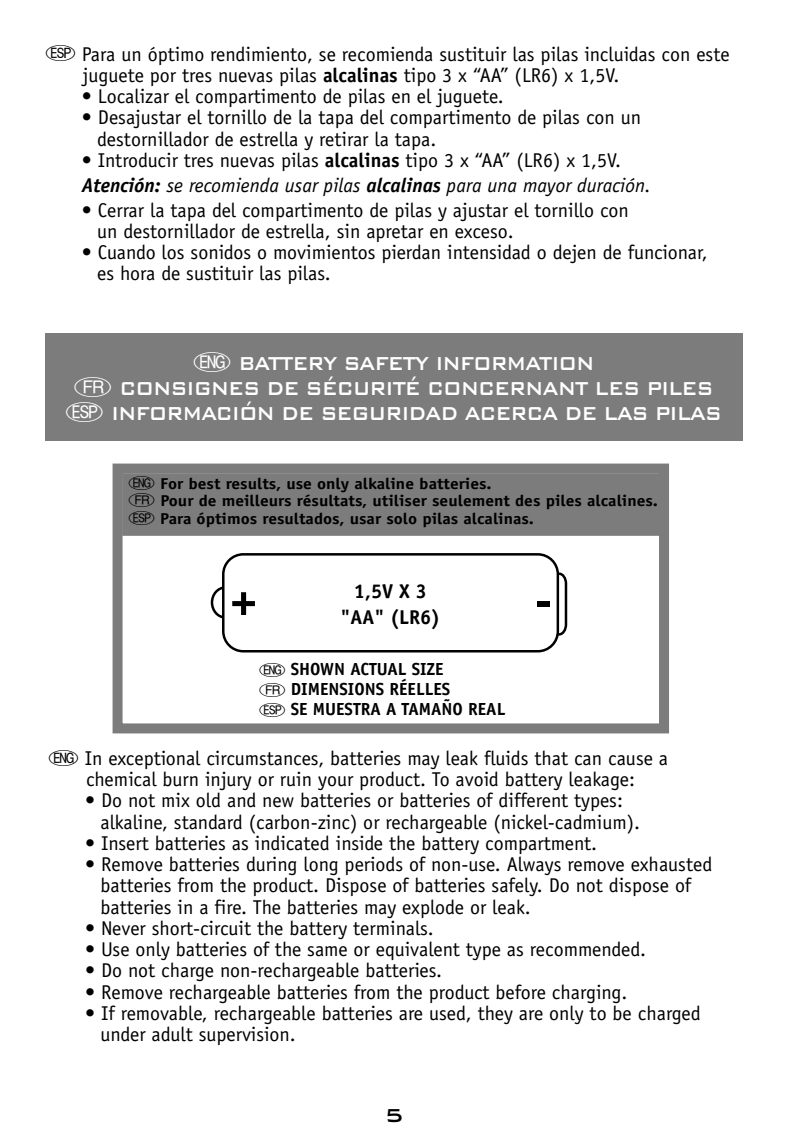
<style>
.page{position:relative;width:788px;height:1148px;background:#fff}
.page>*{position:absolute;margin:0;border:0;box-sizing:border-box;transform-origin:0 0}
.t1{font:500 25px "Bank Gothic BT";letter-spacing:-.05em;color:#fff;scale:.85 1}
.t2{font:500 25px "Bank Gothic BT";color:#000}
.Bullet_copy{font:20px/21.2px "Officina Sans";color:#000}
.Bullet_copy-2{font:italic 20px "Officina Sans";color:#000}
.t3{font:700 20px "Officina Sans";color:#000}
.t4{font:700 17.5px "Officina Sans";color:#000}
.Callouts{font:700 15.75px "Officina Sans";color:#000;scale:1.11 1}
.s1{font-family:"Ovalfont"}
.s2{font-weight:700}
.s3{font-family:"Ovalfont";font-weight:400}
.s4{font-family:"Ovalfont";font-weight:400;font-size:17.5px}
</style>
<div class="page">
<div style="left:112px;top:463px;width:557px;height:270px;border:10px solid #7c7c7c"></div>
<div style="left:122px;top:473px;width:539px;height:63px;background:#7c7c7c"></div>
<div style="left:45px;top:333px;width:698px;height:108px;background:#7c7c7c"></div>
<div style="left:211px;top:586px;width:29px;height:32px;border:2px solid #000;border-radius:50%"></div>
<svg style="left:558px;top:572px;width:10px;height:65px"></svg>
<div style="left:223px;top:554px;width:335px;height:97px;background:#fff;border-radius:20px"></div>
<div style="left:222px;top:553px;width:337px;height:99px;border:2px solid #000;border-radius:20px"></div>
<svg style="left:232px;top:592px;width:23px;height:23px"></svg>
<div style="left:537px;top:600px;width:13px;height:6px;background:#000"></div>
<p class="Bullet_copy" style="left:83px;top:43px;width:648px;text-indent:-38px"><span class="s1">S</span> Para un óptimo rendimiento, se recomienda sustituir las pilas incluidas con este juguete por tres nuevas pilas <span class="s2">alcalinas</span> tipo 3 x “AA” (LR6) x 1,5V.</p>
<p class="Bullet_copy" style="left:82px;top:86px;width:423px">• Localizar el compartimento de pilas en el juguete.</p>
<p class="Bullet_copy" style="left:97px;top:107px;width:545px;text-indent:-15px">• Desajustar el tornillo de la tapa del compartimento de pilas con un destornillador de estrella y retirar la tapa.</p>
<p class="Bullet_copy" style="left:82px;top:150px;width:540px">• Introducir tres nuevas pilas <span class="s2">alcalinas</span> tipo 3 x “AA” (LR6) x 1,5V.</p>
<p class="Bullet_copy-2" style="left:82px;top:173px;width:570px"><span class="s2">Atención:</span> se recomienda usar pilas <span class="s2">alcalinas</span> para una mayor duración.</p>
<p class="Bullet_copy" style="left:97px;top:199px;width:533px;text-indent:-15px">• Cerrar la tapa del compartimento de pilas y ajustar el tornillo con un destornillador de estrella, sin apretar en exceso.</p>
<p class="Bullet_copy" style="left:97px;top:242px;width:612px;text-indent:-15px">• Cuando los sonidos o movimientos pierdan intensidad o dejen de funcionar, es hora de sustituir las pilas.</p>
<p class="t1" style="left:193px;top:350px;width:474px"><span class="s3">E</span> BATTERY SAFETY INFORMATION</p>
<p class="t1" style="left:73px;top:375px;width:754px"><span class="s3">F</span> CONSIGNES DE SÉCURITÉ CONCERNANT LES PILES</p>
<p class="t1" style="left:65px;top:400px;width:774px"><span class="s3">S</span> INFORMACIÓN DE SEGURIDAD ACERCA DE LAS PILAS</p>
<p class="Callouts" style="left:128px;top:473px;width:329px"><span class="s4">E</span> For best results, use only alkaline batteries.</p>
<p class="Callouts" style="left:128px;top:491px;width:478px"><span class="s4">F</span> Pour de meilleurs résultats, utiliser seulement des piles alcalines.</p>
<p class="Callouts" style="left:128px;top:508px;width:367px"><span class="s4">S</span> Para óptimos resultados, usar solo pilas alcalinas.</p>
<p class="t3" style="left:354px;top:578px;width:74px">1,5V X 3</p>
<p class="t3" style="left:340px;top:605px;width:101px">"AA" (LR6)</p>
<p class="t4" style="left:259px;top:658px;width:186px"><span class="s3">E</span> SHOWN ACTUAL SIZE</p>
<p class="t4" style="left:259px;top:678px;width:193px"><span class="s3">F</span> DIMENSIONS RÉELLES</p>
<p class="t4" style="left:259px;top:698px;width:248px"><span class="s3">S</span> SE MUESTRA A TAMAÑO REAL</p>
<p class="Bullet_copy" style="left:48px;top:747px;width:621px;text-align:center"><span class="s1">E</span> In exceptional circumstances, batteries may leak fluids that can cause a chemical burn injury or ruin your product. To avoid battery leakage:</p>
<p class="Bullet_copy" style="left:100px;top:790px;width:541px;text-indent:-15px">• Do not mix old and new batteries or batteries of different types: alkaline, standard (carbon-zinc) or rechargeable (nickel-cadmium).</p>
<p class="Bullet_copy" style="left:85px;top:832px;width:513px">• Insert batteries as indicated inside the battery compartment.</p>
<p class="Bullet_copy" style="left:100px;top:853px;width:613px;text-indent:-15px">• Remove batteries during long periods of non-use. Always remove exhausted batteries from the product. Dispose of batteries safely. Do not dispose of batteries in a fire. The batteries may explode or leak.</p>
<p class="Bullet_copy" style="left:85px;top:917px;width:350px">• Never short-circuit the battery terminals.</p>
<p class="Bullet_copy" style="left:85px;top:938px;width:562px">• Use only batteries of the same or equivalent type as recommended.</p>
<p class="Bullet_copy" style="left:85px;top:960px;width:358px">• Do not charge non-rechargeable batteries.</p>
<p class="Bullet_copy" style="left:85px;top:981px;width:544px">• Remove rechargeable batteries from the product before charging.</p>
<p class="Bullet_copy" style="left:100px;top:1002px;width:601px;text-indent:-15px">• If removable, rechargeable batteries are used, they are only to be charged under adult supervision.</p>
<p class="t2" style="left:384px;top:1102px;width:21px">5</p>
</div>
